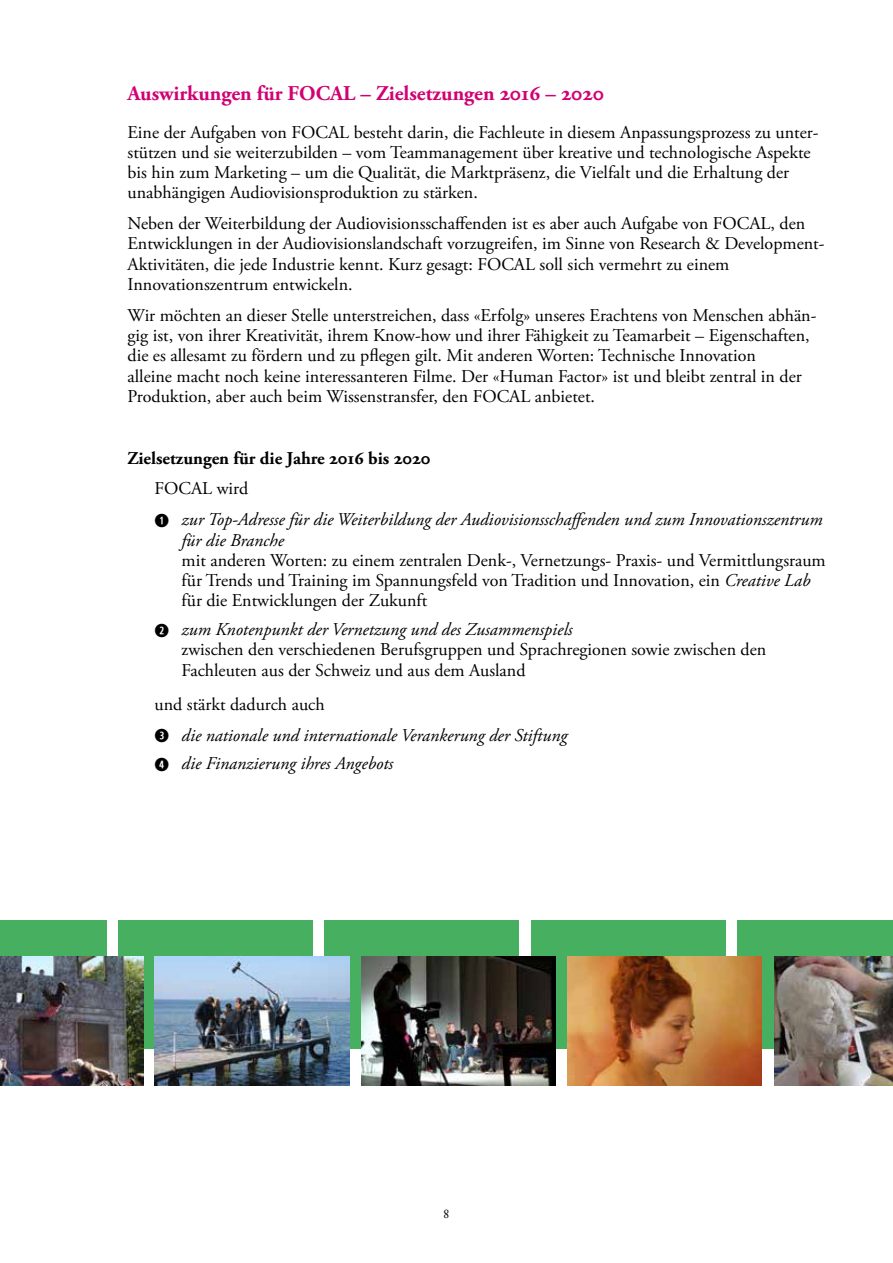
<style>
.page{position:relative;width:893px;height:1263px;background:#fff}
.page>*{position:absolute;margin:0;border:0;box-sizing:border-box;transform-origin:0 0}
.t1{font:700 21px "Adobe Garamond Pro";color:#d20075}
.t2{font:18px/20.2px "Adobe Garamond Pro";color:#000}
.t3{font:italic 18px/30.9px "Adobe Garamond Pro";color:#000}
.t4{font:700 18px "Adobe Garamond Pro";color:#000}
.t5{font:13.5px "Adobe Garamond Pro";color:#000}
.s1{font-style:normal}
.s2{font-family:"Combi Numerals Ltd";font-style:normal}
.s3{font-style:italic}
.s4{font-family:"Combi Numerals Ltd"}
</style>
<div class="page">
<div style="left:737px;top:919px;width:156px;height:129px;background:#47af60"></div>
<img style="left:774px;top:956px;width:119px;height:129px">
<div style="left:531px;top:919px;width:194px;height:129px;background:#47af60"></div>
<img style="left:568px;top:956px;width:194px;height:129px">
<div style="left:325px;top:919px;width:194px;height:129px;background:#47af60"></div>
<img style="left:361px;top:956px;width:195px;height:129px">
<div style="left:118px;top:919px;width:194px;height:129px;background:#47af60"></div>
<img style="left:155px;top:956px;width:194px;height:129px">
<div style="left:0;top:919px;width:107px;height:129px;background:#47af60"></div>
<img style="left:0;top:956px;width:143px;height:129px">
<p class="t1" style="left:128px;top:81px;width:478px">Auswirkungen für FOCAL – Zielsetzungen 2016 – 2020</p>
<p class="t2" style="left:128px;top:122px;width:692px">Eine der Aufgaben von FOCAL besteht darin, die Fachleute in diesem Anpassungsprozess zu unter&shy;stützen und sie weiterzubilden – vom Teammanagement über kreative und technologische Aspekte bis hin zum Marketing – um die Qualität, die Marktpräsenz, die Vielfalt und die Erhaltung der unabhängigen Audiovisionsproduktion zu stärken.</p>
<p class="t2" style="left:128px;top:214px;width:698px">Neben der Weiterbildung der Audiovisionsschaffenden ist es aber auch Aufgabe von FOCAL, den Entwicklungen in der Audiovisionslandschaft vorzugreifen, im Sinne von Research &amp; Development-Aktivitäten, die jede Industrie kennt. Kurz gesagt: FOCAL soll sich vermehrt zu einem Innovationszentrum entwickeln.</p>
<p class="t2" style="left:128px;top:306px;width:690px">Wir möchten an dieser Stelle unterstreichen, dass «Erfolg» unseres Erachtens von Menschen abhän&shy;gig ist, von ihrer Kreativität, ihrem Know-how und ihrer Fähigkeit zu Teamarbeit – Eigenschaften, die es allesamt zu fördern und zu pflegen gilt. Mit anderen Worten: Technische Innovation<br>alleine macht noch keine interessanteren Filme. Der «Human Factor» ist und bleibt zentral in der Produktion, aber auch beim Wissenstransfer, den FOCAL anbietet.</p>
<p class="t4" style="left:128px;top:447px;width:305px">Zielsetzungen für die Jahre 2016 bis 2020</p>
<p class="t3" style="left:155px;top:474px;width:670px"><span class="s1">FOCAL wird<br></span><span class="s2">1</span> zur Top-Adresse für die Weiterbildung der Audiovisionsschaffenden und zum Innovationszentrum</p>
<p class="t3" style="left:182px;top:525px;width:104px">für die Branche</p>
<p class="t2" style="left:182px;top:551px;width:646px">mit anderen Worten: zu einem zentralen Denk-, Vernetzungs- Praxis- und Vermittlungsraum für Trends und Training im Spannungsfeld von Tradition und Innovation, ein <span class="s3">Creative Lab </span>für die Entwicklungen der Zukunft</p>
<p class="t2" style="left:182px;top:620px;width:586px;text-indent:-27px"><span class="s4">2</span> <span class="s3">zum Knotenpunkt der Vernetzung und des Zusammenspiels<br></span>zwischen den verschiedenen Berufsgruppen und Sprachregionen sowie zwischen den<br>Fachleuten aus der Schweiz und aus dem Ausland</p>
<p class="t3" style="left:155px;top:689px;width:414px"><span class="s1">und stärkt dadurch auch<br></span><span class="s2">3</span> die nationale und internationale Verankerung der Stiftung</p>
<p class="t3" style="left:155px;top:749px;width:240px"><span class="s2">4</span> die Finanzierung ihres Angebots</p>
<p class="t5" style="left:444px;top:1205px;width:7px">8</p>
</div>
